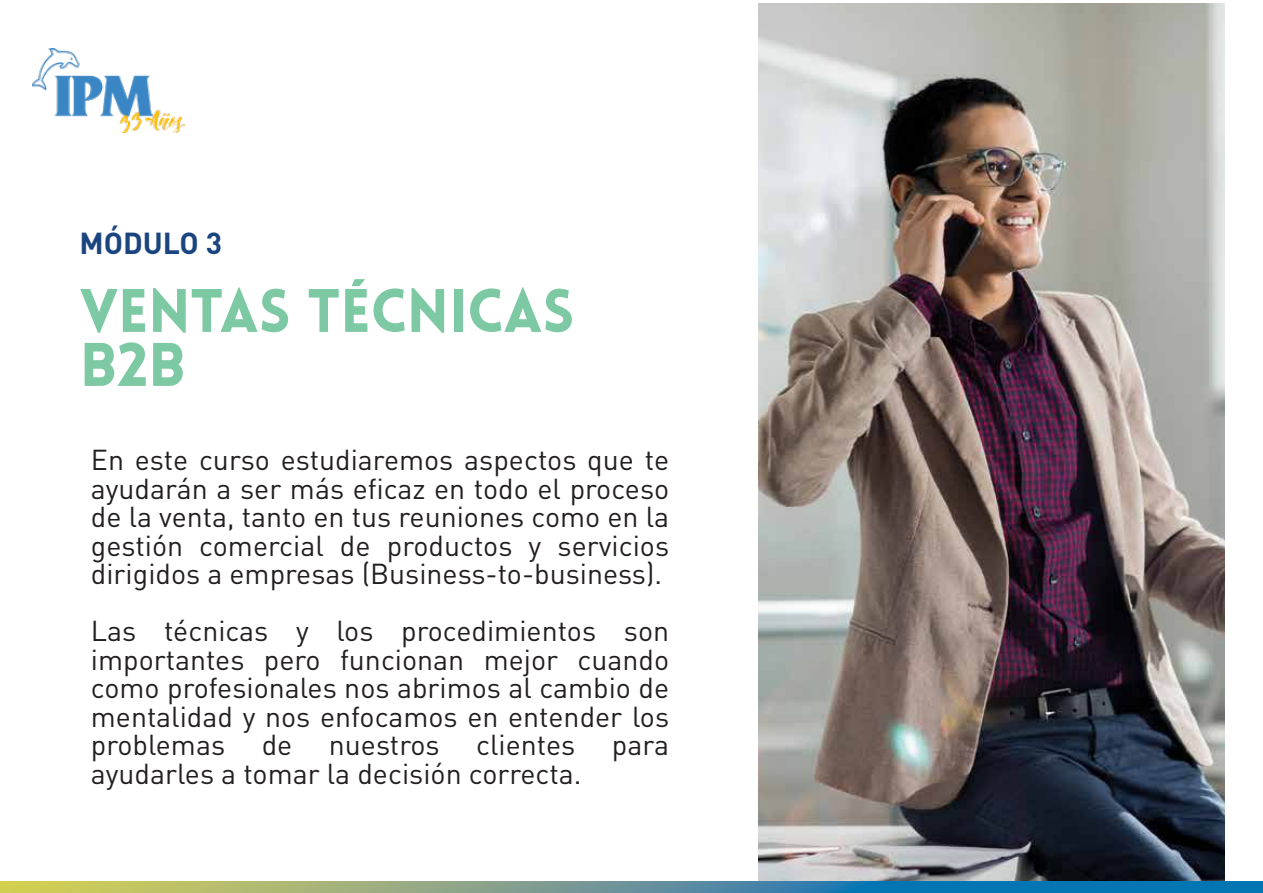
<style>
.page{position:relative;width:1263px;height:893px;background:#fff}
.page>*{position:absolute;margin:0;border:0;box-sizing:border-box;transform-origin:0 0}
.t1{font:900 60px/54px "Lovelo";color:#7dc9a3}
.t2{font:700 30px "DIN Pro";color:#1b457f}
.t3{font:28.5px/28.5px "DIN Pro";color:#231f20;text-align:justify}
</style>
<div class="page">
<img style="left:32px;top:48px;width:153px;height:85px">
<img style="left:758px;top:3px;width:466px;height:878px">
<svg style="left:0;top:881px;width:1263px;height:12px;background:#5f9792"></svg>
<p class="t2" style="left:79px;top:223px;width:144px">MÓDULO 3</p>
<h1 class="t1" style="left:80px;top:285px;width:496px">VENTAS TÉCNICAS<br>B2B</h1>
<p class="t3" style="left:91px;top:444px;width:580px">En este curso estudiaremos aspectos que te ayudarán a ser más eficaz en todo el proceso de la venta, tanto en tus reuniones como en la gestión comercial de productos y servicios dirigidos a empresas (Business-to-business).</p>
<p class="t3" style="left:91px;top:615px;width:580px">Las técnicas y los procedimientos son importantes pero funcionan mejor cuando como profesionales nos abrimos al cambio de mentalidad y nos enfocamos en entender los problemas</p>
<p class="t3" style="left:262px;top:729px;width:32px">de</p>
<p class="t3" style="left:329px;top:729px;width:112px">nuestros</p>
<p class="t3" style="left:476px;top:729px;width:101px">clientes</p>
<p class="t3" style="left:612px;top:729px;width:59px">para</p>
<p class="t3" style="left:91px;top:758px;width:492px">ayudarles a tomar la decisión correcta.</p>
</div>
